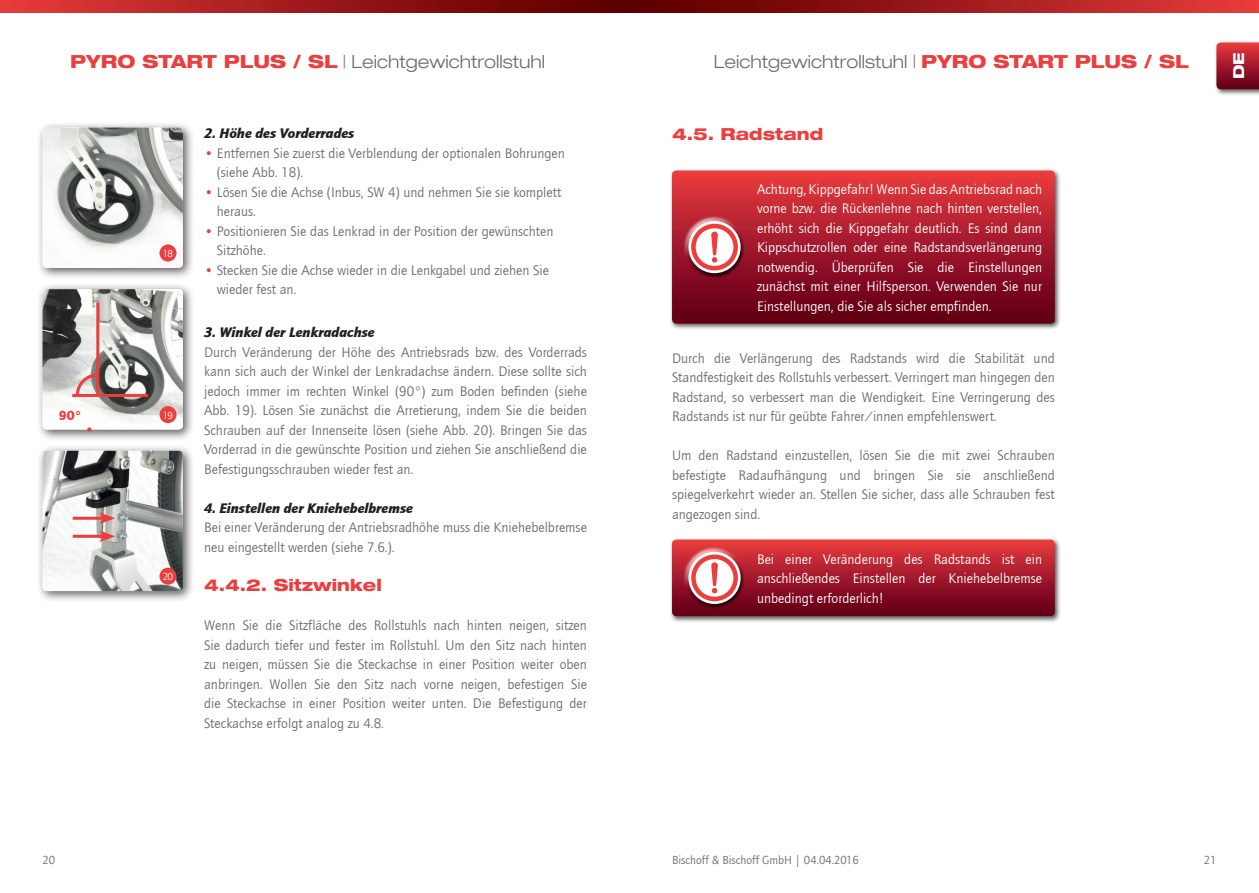
<style>
.page{position:relative;width:1259px;height:893px;background:#fff}
.page>*{position:absolute;margin:0;border:0;box-sizing:border-box;transform-origin:0 0}
.t1{font:300 18px "Helve Neu Lig Ext";color:#6c6d70}
.t2{font:800 16.5px "Helve Neu Hea Ext";color:#ee3d3c}
.t3{font:800 15px "Helve Neu Hea Ext";color:#fff}
.t4{font:14.25px/19.5px "Quay Sans";color:#6c6d70}
.t5{font:14.25px/19.5px "Quay Sans";color:#fff;text-align:justify}
.t6{font:italic 900 14.25px "Quay Sans";color:#231f20}
.t7{font:900 13.5px "Quay Sans";color:#ee3d3c}
.t8{font:12px "Quay Sans";color:#6c6d70}
.t9{font:10.5px "Quay Sans";color:#fff}
.s1{font-family:"Helve Neu Hea Ext";font-weight:800;color:#ee3d3c}
.s2{color:#ee3d3c}
</style>
<div class="page">
<svg style="left:0;top:0;width:629px;height:12px;background:#9e1a1a"></svg>
<svg style="left:629px;top:0;width:630px;height:12px;background:#9e1a1a"></svg>
<div style="left:1213px;top:40px;width:46px;height:56px;background:#231f20;opacity:.75"></div>
<svg style="left:1216px;top:43px;width:43px;height:46px;background:#a31c2c"></svg>
<div style="left:669px;top:168px;width:392px;height:162px;background:#231f20;opacity:.75"></div>
<svg style="left:672px;top:171px;width:382px;height:153px;background:#a2192a"></svg>
<div style="left:684px;top:217px;width:56px;height:44px;background:#fff;opacity:.75"></div>
<div style="left:688px;top:229px;width:57px;height:49px;background:#231f20;opacity:.75"></div>
<svg style="left:688px;top:221px;width:52px;height:52px"></svg>
<svg style="left:711px;top:232px;width:7px;height:31px"></svg>
<div style="left:691px;top:224px;width:47px;height:46px;border:4px solid #ee3d3c;border-radius:50%"></div>
<div style="left:669px;top:537px;width:392px;height:86px;background:#231f20;opacity:.75"></div>
<svg style="left:672px;top:540px;width:382px;height:76px;background:#a72535"></svg>
<div style="left:691px;top:554px;width:47px;height:47px;border:4px solid #ee3d3c;border-radius:50%"></div>
<div style="left:37px;top:121px;width:158px;height:159px;background:#231f20;opacity:.75"></div>
<img style="left:43px;top:128px;width:140px;height:140px">
<div style="left:37px;top:283px;width:158px;height:158px;background:#231f20;opacity:.75"></div>
<img style="left:43px;top:289px;width:140px;height:140px">
<div style="left:159px;top:244px;width:17px;height:17px;background:#ee3d3c;border-radius:50%"></div>
<div style="left:159px;top:406px;width:17px;height:17px;background:#ee3d3c;border-radius:50%"></div>
<div style="left:37px;top:444px;width:158px;height:159px;background:#231f20;opacity:.75"></div>
<img style="left:43px;top:451px;width:140px;height:140px">
<div style="left:159px;top:568px;width:17px;height:17px;background:#ee3d3c;border-radius:50%"></div>
<hr style="left:73px;top:517px;width:32px;height:3px;background:#ee3d3c">
<svg style="left:99px;top:512px;width:16px;height:12px"></svg>
<hr style="left:73px;top:535px;width:32px;height:3px;background:#ee3d3c">
<svg style="left:99px;top:530px;width:16px;height:12px"></svg>
<hr style="left:72px;top:394px;width:26px;height:3px;background:#ee3d3c">
<svg style="left:74px;top:300px;width:77px;height:98px"></svg>
<svg style="left:87px;top:427px;width:4px;height:5px"></svg>
<p class="t1" style="left:70px;top:50px;width:476px"><span class="s1">PYRO START PLUS / SL</span> | Leichtgewichtrollstuhl</p>
<p class="t1" style="left:714px;top:50px;width:476px">Leichtgewichtrollstuhl | <span class="s1">PYRO START PLUS / SL</span></p>
<p class="t7" style="left:59px;top:407px;width:24px">90°</p>
<p class="t9" style="left:163px;top:248px;width:12px">18</p>
<p class="t9" style="left:163px;top:409px;width:12px">19</p>
<p class="t9" style="left:163px;top:571px;width:12px">20</p>
<p class="t6" style="left:204px;top:125px;width:152px">2. Höhe des Vorderrades</p>
<p class="t4" style="left:217px;top:144px;width:349px;text-indent:-13px"><span class="s2">•</span> Entfernen Sie zuerst die Verblendung der optionalen Bohrungen (siehe Abb. 18).</p>
<p class="t4" style="left:217px;top:182px;width:346px;text-indent:-13px"><span class="s2">•</span> Lösen Sie die Achse (Inbus, SW 4) und nehmen Sie sie komplett heraus.</p>
<p class="t4" style="left:217px;top:221px;width:338px;text-indent:-13px"><span class="s2">•</span> Positionieren Sie das Lenkrad in der Position der gewünschten<br>Sitzhöhe.</p>
<p class="t4" style="left:217px;top:260px;width:333px;text-indent:-13px"><span class="s2">•</span> Stecken Sie die Achse wieder in die Lenkgabel und ziehen Sie wieder fest an.</p>
<p class="t6" style="left:204px;top:324px;width:172px">3. Winkel der Lenkradachse</p>
<p class="t4" style="left:204px;top:343px;width:384px;text-align:justify">Durch Veränderung der Höhe des Antriebsrads bzw. des Vorderrads kann sich auch der Winkel der Lenkradachse ändern. Diese sollte sich jedoch immer im rechten Winkel (90°) zum Boden befinden (siehe Abb. 19). Lösen Sie zunächst die Arretierung, indem Sie die beiden Schrauben auf der Innenseite lösen (siehe Abb. 20). Bringen Sie das Vorderrad in die gewünschte Position und ziehen Sie anschließend die Befestigungsschrauben wieder fest an.</p>
<p class="t6" style="left:204px;top:500px;width:210px">4. Einstellen der Kniehebelbremse</p>
<p class="t4" style="left:204px;top:518px;width:384px">Bei einer Veränderung der Antriebsradhöhe muss die Kniehebelbremse neu eingestellt werden (siehe 7.6.).</p>
<p class="t2" style="left:204px;top:575px;width:179px">4.4.2. Sitzwinkel</p>
<p class="t4" style="left:204px;top:616px;width:384px;text-align:justify">Wenn Sie die Sitzfläche des Rollstuhls nach hinten neigen, sitzen Sie dadurch tiefer und fester im Rollstuhl. Um den Sitz nach hinten zu neigen, müssen Sie die Steckachse in einer Position weiter oben anbringen. Wollen Sie den Sitz nach vorne neigen, befestigen Sie die Steckachse in einer Position weiter unten. Die Befestigung der Steckachse erfolgt analog zu 4.8.</p>
<p class="t2" style="left:672px;top:123px;width:153px">4.5. Radstand</p>
<p class="t5" style="left:757px;top:180px;width:286px">Achtung, Kippgefahr! Wenn Sie das Antriebsrad nach vorne bzw. die Rückenlehne nach hinten verstellen, erhöht sich die Kippgefahr deutlich. Es sind dann Kippschutzrollen oder eine Radstandsverlängerung notwendig. Überprüfen Sie die Einstellungen zunächst mit einer Hilfsperson. Verwenden Sie nur Einstellungen, die Sie als sicher empfinden.</p>
<p class="t4" style="left:672px;top:348px;width:384px;text-align:justify">Durch die Verlängerung des Radstands wird die Stabilität und Standfestigkeit des Rollstuhls verbessert. Verringert man hingegen den Radstand, so verbessert man die Wendigkeit. Eine Verringerung des Radstands ist nur für geübte Fahrer/innen empfehlenswert.</p>
<p class="t4" style="left:672px;top:446px;width:384px;text-align:justify">Um den Radstand einzustellen, lösen Sie die mit zwei Schrauben befestigte Radaufhängung und bringen Sie sie anschließend spiegelverkehrt wieder an. Stellen Sie sicher, dass alle Schrauben fest angezogen sind.</p>
<p class="t5" style="left:757px;top:549px;width:286px">Bei einer Veränderung des Radstands ist ein anschließendes Einstellen der Kniehebelbremse unbedingt erforderlich!</p>
<p class="t3" style="left:1229px;top:79px;width:28px;rotate:-90deg">DE</p>
<p class="t8" style="left:672px;top:853px;width:188px">Bischoff &amp; Bischoff GmbH | 04.04.2016</p>
<p class="t8" style="left:43px;top:853px;width:14px">20</p>
<p class="t8" style="left:1203px;top:853px;width:14px">21</p>
</div>
